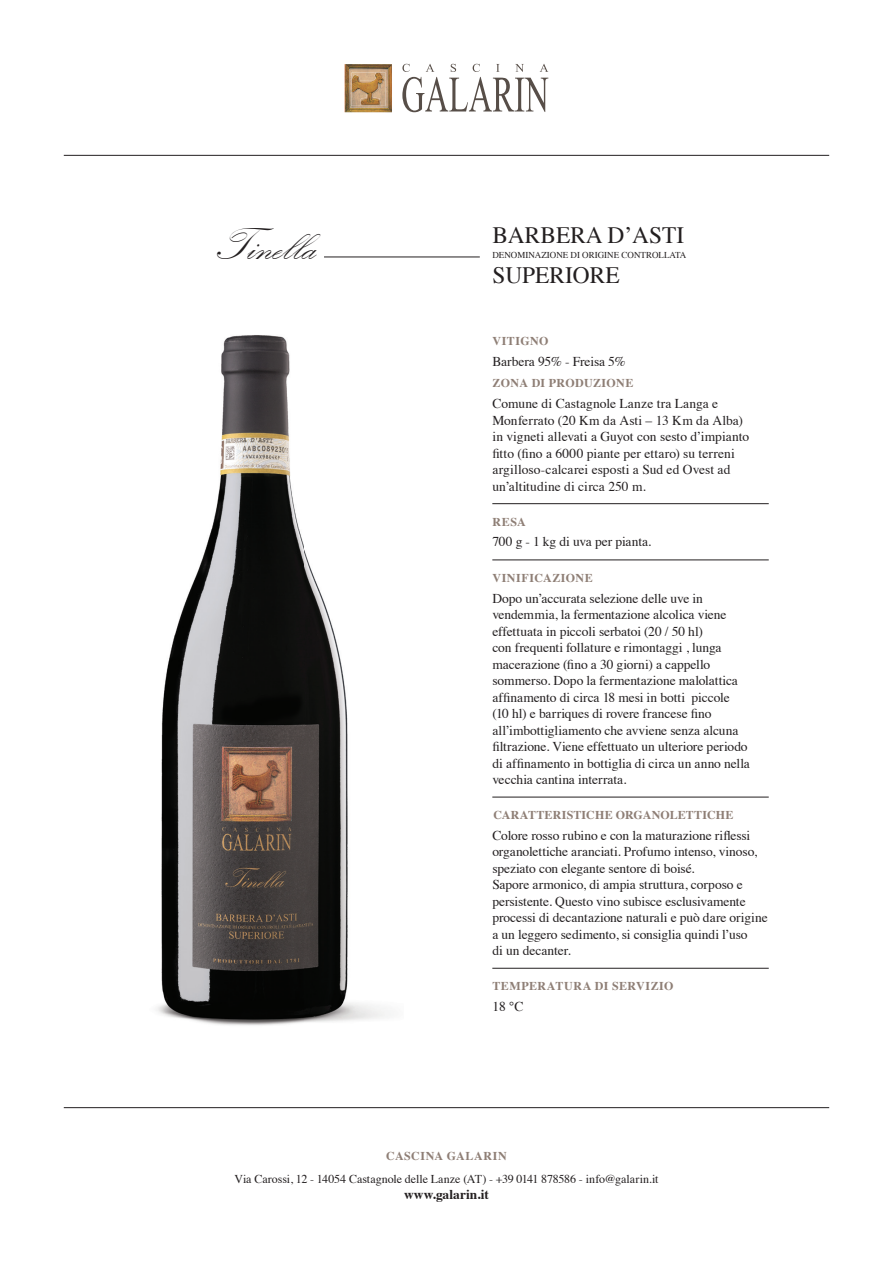
<style>
.page{position:relative;width:893px;height:1263px;background:#fff}
.page>*{position:absolute;margin:0;border:0;box-sizing:border-box;transform-origin:0 0}
.t1{font:47.25px "Kunstler Script";color:#231f20}
.t2{font:23.4px "Times";color:#231f20}
.t3{font:13.5px/16.5px "Times";letter-spacing:-.005em;color:#231f20}
.t4{font:700 13.5px "Times";letter-spacing:.005em;color:#231f20}
.t5{font:12px "Times";letter-spacing:-.005em;color:#231f20}
.t6{font:700 12px "Times";letter-spacing:.03em;color:#8e7e75}
.t7{font:700 12px "Times";letter-spacing:.01em;color:#8e7e75}
.t8{font:700 12px "Times";letter-spacing:.05em;color:#8e7e75}
.t9{font:9px "Times";color:#231f20}
</style>
<div class="page">
<img style="left:345px;top:64px;width:47px;height:48px">
<img style="left:350px;top:68px;width:38px;height:40px">
<img style="left:352px;top:72px;width:34px;height:34px">
<img style="left:352px;top:106px;width:34px;height:1px">
<img style="left:351px;top:72px;width:1px;height:20px">
<img style="left:352px;top:72px;width:33px;height:33px">
<svg style="left:402px;top:64px;width:146px;height:48px"></svg>
<hr style="left:64px;top:1107px;width:765px;height:1px;background:#231f20">
<hr style="left:64px;top:155px;width:765px;height:1px;background:#231f20">
<hr style="left:324px;top:257px;width:156px;height:1px;background:#231f20">
<hr style="left:492px;top:560px;width:277px;height:1px;background:#231f20">
<hr style="left:492px;top:797px;width:277px;height:1px;background:#231f20">
<hr style="left:492px;top:968px;width:277px;height:1px;background:#231f20">
<hr style="left:492px;top:503px;width:277px;height:1px;background:#231f20">
<img style="left:156px;top:335px;width:235px;height:691px">
<h1 class="t1" style="left:215px;top:220px;width:102px">Tinella</h1>
<h2 class="t2" style="left:492px;top:213px;width:193px">BARBERA D’ASTI</h2>
<p class="t9" style="left:492px;top:246px;width:196px">DENOMINAZIONE DI ORIGINE CONTROLLATA</p>
<h2 class="t2" style="left:492px;top:253px;width:129px">SUPERIORE</h2>
<p class="t6" style="left:492px;top:329px;width:58px">VITIGNO</p>
<p class="t3" style="left:492px;top:352px;width:135px">Barbera 95% - Freisa 5%</p>
<p class="t6" style="left:492px;top:372px;width:143px">ZONA DI PRODUZIONE</p>
<p class="t3" style="left:492px;top:394px;width:258px">Comune di Castagnole Lanze tra Langa e Monferrato (20 Km da Asti – 13 Km da Alba) in vigneti allevati a Guyot con sesto d’impianto fitto (fino a 6000 piante per ettaro) su terreni argilloso-calcarei esposti a Sud ed Ovest ad un’altitudine di circa 250 m.</p>
<p class="t6" style="left:492px;top:510px;width:35px">RESA</p>
<p class="t3" style="left:492px;top:532px;width:160px">700 g - 1 kg di uva per pianta.</p>
<p class="t8" style="left:492px;top:566px;width:102px">VINIFICAZIONE</p>
<p class="t3" style="left:492px;top:589px;width:259px">Dopo un’accurata selezione delle uve in vendemmia, la fermentazione alcolica viene effettuata in piccoli serbatoi (20 / 50 hl)<br>con frequenti follature e rimontaggi , lunga macerazione (fino a 30 giorni) a cappello sommerso. Dopo la fermentazione malolattica affinamento di circa 18 mesi in botti piccole<br>(10 hl) e barriques di rovere francese fino all’imbottigliamento che avviene senza alcuna filtrazione. Viene effettuato un ulteriore periodo di affinamento in bottiglia di circa un anno nella vecchia cantina interrata.</p>
<p class="t7" style="left:493px;top:803px;width:242px">CARATTERISTICHE ORGANOLETTICHE</p>
<p class="t3" style="left:492px;top:826px;width:277px">Colore rosso rubino e con la maturazione riflessi organolettiche aranciati. Profumo intenso, vinoso, speziato con elegante sentore di boisé.<br>Sapore armonico, di ampia struttura, corposo e persistente. Questo vino subisce esclusivamente processi di decantazione naturali e può dare origine a un leggero sedimento, si consiglia quindi l’uso<br>di un decanter.</p>
<p class="t6" style="left:492px;top:975px;width:183px">TEMPERATURA DI SERVIZIO</p>
<p class="t3" style="left:492px;top:997px;width:33px">18 °C</p>
<p class="t6" style="left:386px;top:1145px;width:122px">CASCINA GALARIN</p>
<p class="t5" style="left:235px;top:1167px;width:425px">Via Carossi, 12 - 14054 Castagnole delle Lanze (AT) - +39 0141 878586 - info@galarin.it</p>
<p class="t4" style="left:404px;top:1181px;width:86px">www.galarin.it</p>
</div>
